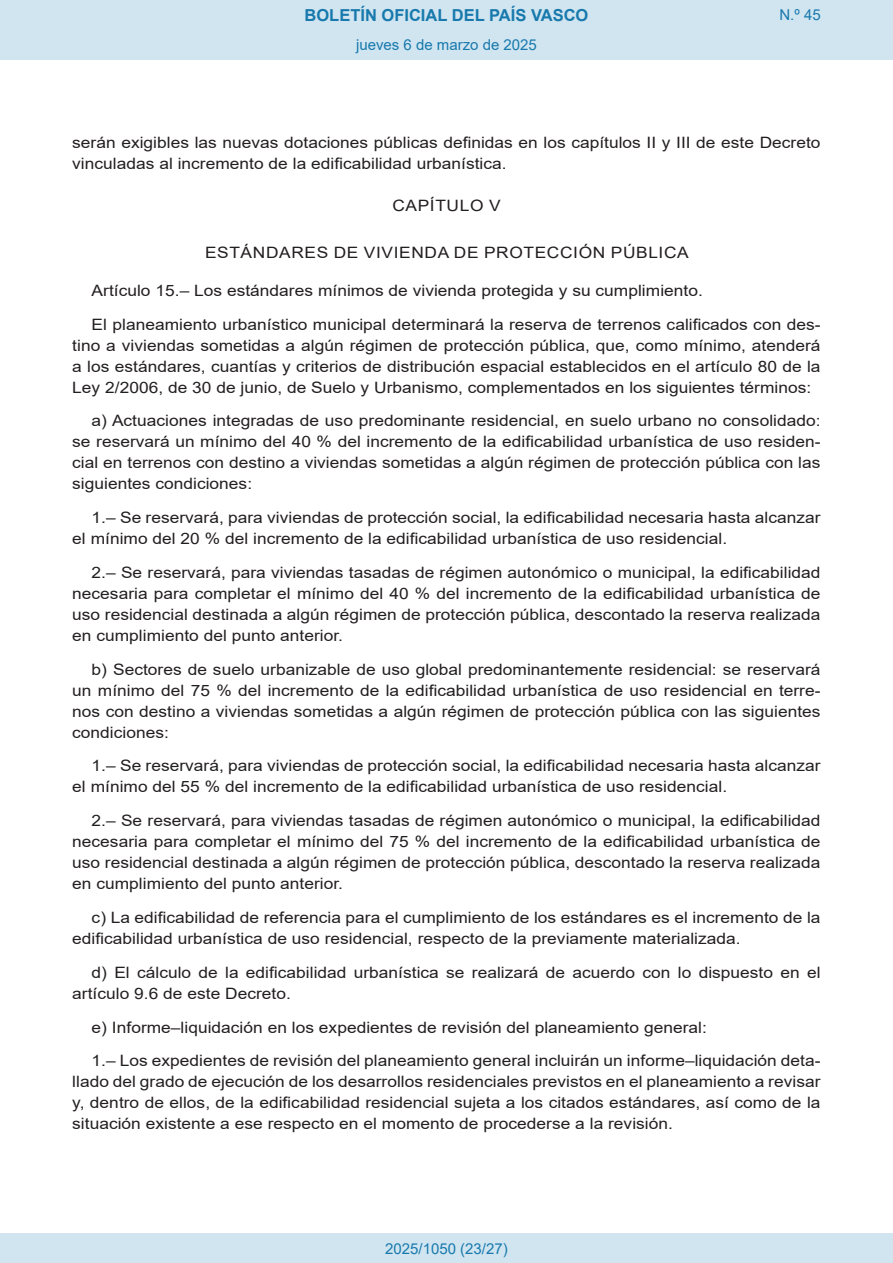
<style>
.page{position:relative;width:893px;height:1263px;background:#fff}
.page>*{position:absolute;margin:0;border:0;box-sizing:border-box;transform-origin:0 0}
.t1{font:700 16.5px "Arial";color:#1879ad}
.BOPVDetalle{font:15.6px/21px "Arial";color:#231f20;text-align:justify;scale:1.11 1}
.BOPVClave{font:15.6px "Arial";letter-spacing:.035em;color:#231f20;scale:1.11 1}
.Paginacion_Centro{font:15px "Arial";color:#1879ad}
</style>
<div class="page">
<div style="left:0;top:0;width:893px;height:60px;background:#d0e5f0"></div>
<div style="left:0;top:1233px;width:893px;height:30px;background:#d0e5f0"></div>
<p class="t1" style="left:305px;top:3px;width:285px">BOLETÍN OFICIAL DEL PAÍS VASCO</p>
<p class="Paginacion_Centro" style="left:356px;top:35px;width:182px">jueves 6 de marzo de 2025</p>
<p class="Paginacion_Centro" style="left:779px;top:5px;width:43px">N.º 45</p>
<p class="BOPVDetalle" style="left:72px;top:132px;width:676px">serán exigibles las nuevas dotaciones públicas definidas en los capítulos II y III de este Decreto vinculadas al incremento de la edificabilidad urbanística.</p>
<p class="BOPVClave" style="left:392px;top:195px;width:99px">CAPÍTULO V</p>
<p class="BOPVClave" style="left:205px;top:242px;width:437px">ESTÁNDARES DE VIVIENDA DE PROTECCIÓN PÚBLICA</p>
<p class="BOPVDetalle" style="left:92px;top:280px;width:552px">Artículo 15.– Los estándares mínimos de vivienda protegida y su cumplimiento.</p>
<p class="BOPVDetalle" style="left:72px;top:314px;width:676px;text-indent:19px">El planeamiento urbanístico municipal determinará la reserva de terrenos calificados con des&shy;tino a viviendas sometidas a algún régimen de protección pública, que, como mínimo, atenderá a los estándares, cuantías y criterios de distribución espacial establecidos en el artículo 80 de la Ley 2/2006, de 30 de junio, de Suelo y Urbanismo, complementados en los siguientes términos:</p>
<p class="BOPVDetalle" style="left:72px;top:410px;width:676px;text-indent:19px">a) Actuaciones integradas de uso predominante residencial, en suelo urbano no consolidado: se reservará un mínimo del 40 % del incremento de la edificabilidad urbanística de uso residen&shy;cial en terrenos con destino a viviendas sometidas a algún régimen de protección pública con las siguientes condiciones:</p>
<p class="BOPVDetalle" style="left:72px;top:507px;width:676px;text-indent:19px">1.– Se reservará, para viviendas de protección social, la edificabilidad necesaria hasta alcanzar el mínimo del 20 % del incremento de la edificabilidad urbanística de uso residencial.</p>
<p class="BOPVDetalle" style="left:72px;top:562px;width:676px;text-indent:19px">2.– Se reservará, para viviendas tasadas de régimen autonómico o municipal, la edificabilidad necesaria para completar el mínimo del 40 % del incremento de la edificabilidad urbanística de uso residencial destinada a algún régimen de protección pública, descontado la reserva realizada en cumplimiento del punto anterior.</p>
<p class="BOPVDetalle" style="left:72px;top:659px;width:676px;text-indent:19px">b) Sectores de suelo urbanizable de uso global predominantemente residencial: se reservará un mínimo del 75 % del incremento de la edificabilidad urbanística de uso residencial en terre&shy;nos con destino a viviendas sometidas a algún régimen de protección pública con las siguientes condiciones:</p>
<p class="BOPVDetalle" style="left:72px;top:755px;width:676px;text-indent:19px">1.– Se reservará, para viviendas de protección social, la edificabilidad necesaria hasta alcanzar el mínimo del 55 % del incremento de la edificabilidad urbanística de uso residencial.</p>
<p class="BOPVDetalle" style="left:72px;top:810px;width:676px;text-indent:19px">2.– Se reservará, para viviendas tasadas de régimen autonómico o municipal, la edificabilidad necesaria para completar el mínimo del 75 % del incremento de la edificabilidad urbanística de uso residencial destinada a algún régimen de protección pública, descontado la reserva realizada en cumplimiento del punto anterior.</p>
<p class="BOPVDetalle" style="left:72px;top:907px;width:676px;text-indent:19px">c) La edificabilidad de referencia para el cumplimiento de los estándares es el incremento de la edificabilidad urbanística de uso residencial, respecto de la previamente materializada.</p>
<p class="BOPVDetalle" style="left:72px;top:962px;width:676px;text-indent:19px">d) El cálculo de la edificabilidad urbanística se realizará de acuerdo con lo dispuesto en el artículo 9.6 de este Decreto.</p>
<p class="BOPVDetalle" style="left:92px;top:1016px;width:556px">e) Informe–liquidación en los expedientes de revisión del planeamiento general:</p>
<p class="BOPVDetalle" style="left:72px;top:1050px;width:676px;text-indent:19px">1.– Los expedientes de revisión del planeamiento general incluirán un informe–liquidación deta&shy;llado del grado de ejecución de los desarrollos residenciales previstos en el planeamiento a revisar y, dentro de ellos, de la edificabilidad residencial sujeta a los citados estándares, así como de la situación existente a ese respecto en el momento de procederse a la revisión.</p>
<p class="Paginacion_Centro" style="left:385px;top:1238px;width:124px">2025/1050 (23/27)</p>
</div>
